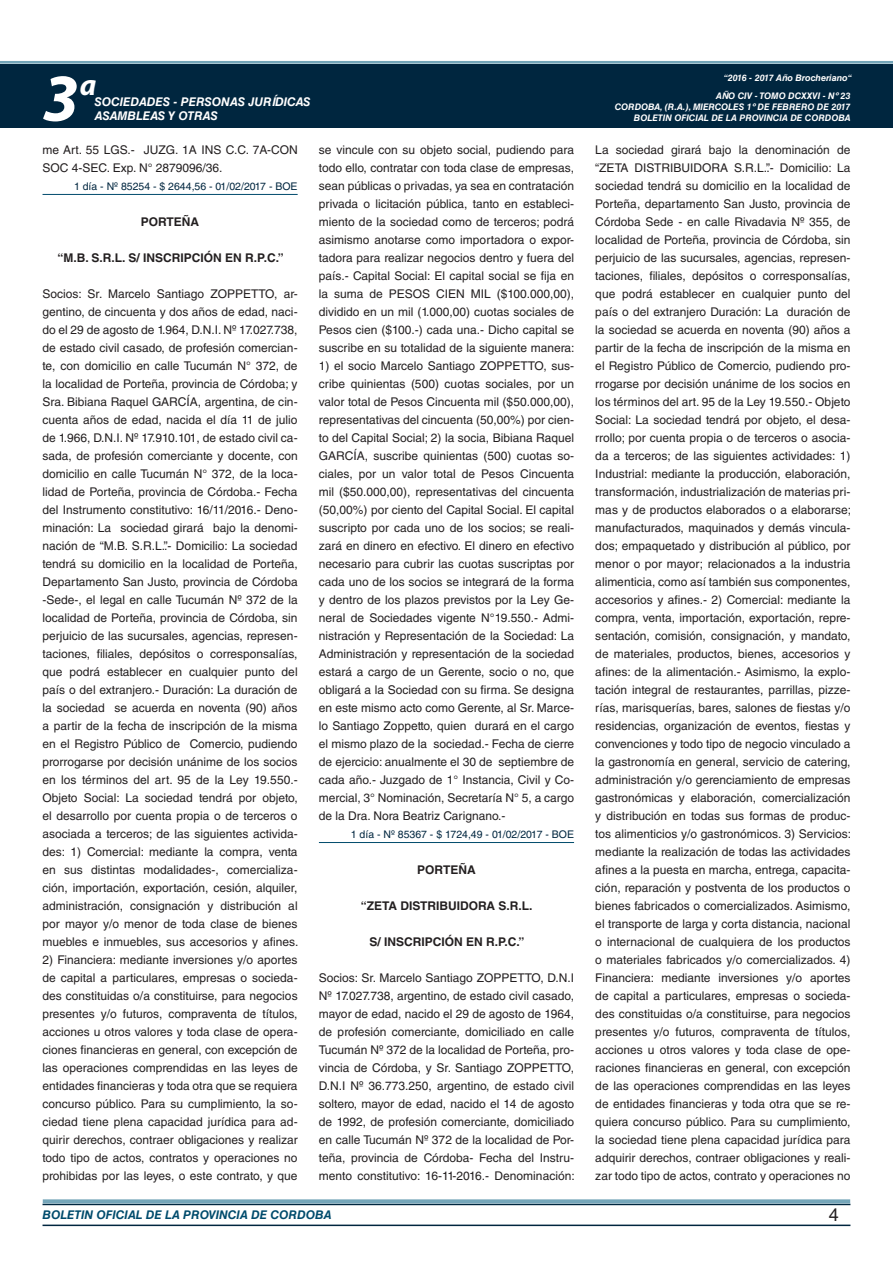
<style>
.page{position:relative;width:893px;height:1263px;background:#fff}
.page>*{position:absolute;margin:0;border:0;box-sizing:border-box;transform-origin:0 0}
.t1{font:italic 700 67.5px "Myriad Pro";color:#fff}
.t2{font:italic 700 30px "Myriad Pro";color:#fff}
.t3{font:18px "Helvetica LT Std";color:#231f20}
.TEXTO_BASE{font:12px/18px "Helvetica LT Std";color:#231f20;text-align:justify}
.RESUELVE{font:700 12px "Helvetica LT Std";color:#231f20}
.t4{font:italic 700 12px "Helvetica LT Std";color:#fff}
.t5{font:italic 700 12px "Helvetica LT Std";color:#004b6c}
.FECHA_DE_VENCIMIENTO{font:10.5px "Helvetica LT Std";color:#00263f}
.t6{font:italic 700 9px/10.8px "Helvetica LT Std";color:#fff;text-align:right}
</style>
<div class="page">
<div style="left:0;top:61px;width:893px;height:6px;background:#fff;opacity:.75"></div>
<div style="left:0;top:64px;width:893px;height:64px;background:#00263f"></div>
<hr style="left:43px;top:1224px;width:807px;height:2px;background:#00263f">
<div style="left:42px;top:1198px;width:809px;height:8px;background:#fff;opacity:.75"></div>
<hr style="left:43px;top:194px;width:255px;height:1px;background:#004b6c">
<hr style="left:319px;top:842px;width:255px;height:1px;background:#004b6c">
<h1 class="t1" style="left:43px;top:54px;width:38px">3</h1>
<h2 class="t2" style="left:80px;top:66px;width:18px">a</h2>
<p class="t4" style="left:95px;top:94px;width:217px">SOCIEDADES - PERSONAS JURÍDICAS</p>
<p class="t4" style="left:95px;top:109px;width:125px">ASAMBLEAS Y OTRAS</p>
<p class="TEXTO_BASE" style="left:43px;top:141px;width:257px">me Art. 55 LGS.- JUZG. 1A INS C.C. 7A-CON<br>SOC 4-SEC. Exp. N° 2879096/36.</p>
<p class="FECHA_DE_VENCIMIENTO" style="left:74px;top:180px;width:225px">1 día - Nº 85254 - $ 2644,56 - 01/02/2017 - BOE</p>
<p class="RESUELVE" style="left:141px;top:214px;width:60px">PORTEÑA</p>
<p class="RESUELVE" style="left:57px;top:250px;width:228px">“M.B. S.R.L. S/ INSCRIPCIÓN EN R.P.C.”</p>
<p class="TEXTO_BASE" style="left:43px;top:285px;width:257px">Socios: Sr. Marcelo Santiago ZOPPETTO, ar&shy;gentino, de cincuenta y dos años de edad, naci&shy;do el 29 de agosto de 1.964, D.N.I. Nº 17.027.738, de estado civil casado, de profesión comercian&shy;te, con domicilio en calle Tucumán N° 372, de la localidad de Porteña, provincia de Córdoba; y Sra. Bibiana Raquel GARCÍA, argentina, de cin&shy;cuenta años de edad, nacida el día 11 de julio de 1.966, D.N.I. Nº 17.910.101, de estado civil ca&shy;sada, de profesión comerciante y docente, con domicilio en calle Tucumán N° 372, de la loca&shy;lidad de Porteña, provincia de Córdoba.- Fecha del Instrumento constitutivo: 16/11/2016.- Deno&shy;minación: La sociedad girará bajo la denomi&shy;nación de “M.B. S.R.L.”.- Domicilio: La sociedad tendrá su domicilio en la localidad de Porteña, Departamento San Justo, provincia de Córdoba -Sede-, el legal en calle Tucumán Nº 372 de la localidad de Porteña, provincia de Córdoba, sin perjuicio de las sucursales, agencias, represen&shy;taciones, filiales, depósitos o corresponsalías, que podrá establecer en cualquier punto del país o del extranjero.- Duración: La duración de la sociedad se acuerda en noventa (90) años a partir de la fecha de inscripción de la misma en el Registro Público de Comercio, pudiendo prorrogarse por decisión unánime de los socios en los términos del art. 95 de la Ley 19.550.- Objeto Social: La sociedad tendrá por objeto, el desarrollo por cuenta propia o de terceros o asociada a terceros; de las siguientes activida&shy;des: 1) Comercial: mediante la compra, venta en sus distintas modalidades-, comercializa&shy;ción, importación, exportación, cesión, alquiler, administración, consignación y distribución al por mayor y/o menor de toda clase de bienes muebles e inmuebles, sus accesorios y afines.</p>
<p class="TEXTO_BASE" style="left:43px;top:951px;width:257px">2) Financiera: mediante inversiones y/o aportes de capital a particulares, empresas o socieda&shy;des constituidas o/a constituirse, para negocios presentes y/o futuros, compraventa de títulos, acciones u otros valores y toda clase de opera&shy;ciones financieras en general, con excepción de las operaciones comprendidas en las leyes de entidades financieras y toda otra que se requiera concurso público. Para su cumplimiento, la so&shy;ciedad tiene plena capacidad jurídica para ad&shy;quirir derechos, contraer obligaciones y realizar todo tipo de actos, contratos y operaciones no prohibidas por las leyes, o este contrato, y que</p>
<p class="TEXTO_BASE" style="left:319px;top:141px;width:257px">se vincule con su objeto social, pudiendo para todo ello, contratar con toda clase de empresas, sean públicas o privadas, ya sea en contratación privada o licitación pública, tanto en estableci&shy;miento de la sociedad como de terceros; podrá asimismo anotarse como importadora o expor&shy;tadora para realizar negocios dentro y fuera del país.- Capital Social: El capital social se fija en la suma de PESOS CIEN MIL ($100.000,00), dividido en un mil (1.000,00) cuotas sociales de Pesos cien ($100.-) cada una.- Dicho capital se suscribe en su totalidad de la siguiente manera:</p>
<p class="TEXTO_BASE" style="left:319px;top:357px;width:257px">1) el socio Marcelo Santiago ZOPPETTO, sus&shy;cribe quinientas (500) cuotas sociales, por un valor total de Pesos Cincuenta mil ($50.000,00), representativas del cincuenta (50,00%) por cien&shy;to del Capital Social; 2) la socia, Bibiana Raquel GARCÍA, suscribe quinientas (500) cuotas so&shy;ciales, por un valor total de Pesos Cincuenta mil ($50.000,00), representativas del cincuenta (50,00%) por ciento del Capital Social. El capital suscripto por cada uno de los socios; se reali&shy;zará en dinero en efectivo. El dinero en efectivo necesario para cubrir las cuotas suscriptas por cada uno de los socios se integrará de la forma y dentro de los plazos previstos por la Ley Ge&shy;neral de Sociedades vigente N°19.550.- Admi&shy;nistración y Representación de la Sociedad: La Administración y representación de la sociedad estará a cargo de un Gerente, socio o no, que obligará a la Sociedad con su firma. Se designa en este mismo acto como Gerente, al Sr. Marce&shy;lo Santiago Zoppetto, quien durará en el cargo el mismo plazo de la sociedad.- Fecha de cierre de ejercicio: anualmente el 30 de septiembre de cada año.- Juzgado de 1° Instancia, Civil y Co&shy;mercial, 3° Nominación, Secretaría N° 5, a cargo de la Dra. Nora Beatriz Carignano.-</p>
<p class="FECHA_DE_VENCIMIENTO" style="left:351px;top:828px;width:225px">1 día - Nº 85367 - $ 1724,49 - 01/02/2017 - BOE</p>
<p class="RESUELVE" style="left:417px;top:862px;width:60px">PORTEÑA</p>
<p class="RESUELVE" style="left:361px;top:898px;width:173px">“ZETA DISTRIBUIDORA S.R.L.</p>
<p class="RESUELVE" style="left:369px;top:934px;width:157px">S/ INSCRIPCIÓN EN R.P.C.”</p>
<p class="TEXTO_BASE" style="left:319px;top:969px;width:257px">Socios: Sr. Marcelo Santiago ZOPPETTO, D.N.I Nº 17.027.738, argentino, de estado civil casado, mayor de edad, nacido el 29 de agosto de 1964, de profesión comerciante, domiciliado en calle Tucumán Nº 372 de la localidad de Porteña, pro&shy;vincia de Córdoba, y Sr. Santiago ZOPPETTO, D.N.I Nº 36.773.250, argentino, de estado civil soltero, mayor de edad, nacido el 14 de agosto de 1992, de profesión comerciante, domiciliado en calle Tucumán Nº 372 de la localidad de Por&shy;teña, provincia de Córdoba- Fecha del Instru&shy;mento constitutivo: 16-11-2016.- Denominación:</p>
<p class="t6" style="left:724px;top:72px;width:130px">“2016 - 2017 Año Brocheriano“</p>
<p class="t6" style="left:615px;top:91px;width:237px">AÑO CIV - TOMO DCXXVI - Nº 23<br>CORDOBA, (R.A.), MIERCOLES 1º DE FEBRERO DE 2017<br>BOLETIN OFICIAL DE LA PROVINCIA DE CORDOBA</p>
<p class="TEXTO_BASE" style="left:595px;top:141px;width:257px">La sociedad girará bajo la denominación de “ZETA DISTRIBUIDORA S.R.L.”.- Domicilio: La sociedad tendrá su domicilio en la localidad de Porteña, departamento San Justo, provincia de Córdoba Sede - en calle Rivadavia Nº 355, de localidad de Porteña, provincia de Córdoba, sin perjuicio de las sucursales, agencias, represen&shy;taciones, filiales, depósitos o corresponsalías, que podrá establecer en cualquier punto del país o del extranjero Duración: La duración de la sociedad se acuerda en noventa (90) años a partir de la fecha de inscripción de la misma en el Registro Público de Comercio, pudiendo pro&shy;rrogarse por decisión unánime de los socios en los términos del art. 95 de la Ley 19.550.- Objeto Social: La sociedad tendrá por objeto, el desa&shy;rrollo; por cuenta propia o de terceros o asocia&shy;da a terceros; de las siguientes actividades: 1)<br>Industrial: mediante la producción, elaboración, transformación, industrialización de materias pri&shy;mas y de productos elaborados o a elaborarse; manufacturados, maquinados y demás vincula&shy;dos; empaquetado y distribución al público, por menor o por mayor; relacionados a la industria alimenticia, como así también sus componentes, accesorios y afines.- 2) Comercial: mediante la compra, venta, importación, exportación, repre&shy;sentación, comisión, consignación, y mandato, de materiales, productos, bienes, accesorios y afines: de la alimentación.- Asimismo, la explo&shy;tación integral de restaurantes, parrillas, pizze&shy;rías, marisquerías, bares, salones de fiestas y/o residencias, organización de eventos, fiestas y convenciones y todo tipo de negocio vinculado a la gastronomía en general, servicio de catering, administración y/o gerenciamiento de empresas gastronómicas y elaboración, comercialización y distribución en todas sus formas de produc&shy;tos alimenticios y/o gastronómicos. 3) Servicios: mediante la realización de todas las actividades afines a la puesta en marcha, entrega, capacita&shy;ción, reparación y postventa de los productos o bienes fabricados o comercializados. Asimismo, el transporte de larga y corta distancia, nacional o internacional de cualquiera de los productos o materiales fabricados y/o comercializados. 4)<br>Financiera: mediante inversiones y/o aportes de capital a particulares, empresas o socieda&shy;des constituidas o/a constituirse, para negocios presentes y/o futuros, compraventa de títulos, acciones u otros valores y toda clase de ope&shy;raciones financieras en general, con excepción de las operaciones comprendidas en las leyes de entidades financieras y toda otra que se re&shy;quiera concurso público. Para su cumplimiento, la sociedad tiene plena capacidad jurídica para adquirir derechos, contraer obligaciones y reali&shy;zar todo tipo de actos, contrato y operaciones no</p>
<p class="t5" style="left:43px;top:1208px;width:290px">BOLETIN OFICIAL DE LA PROVINCIA DE CORDOBA</p>
<h3 class="t3" style="left:829px;top:1204px;width:12px">4</h3>
</div>
